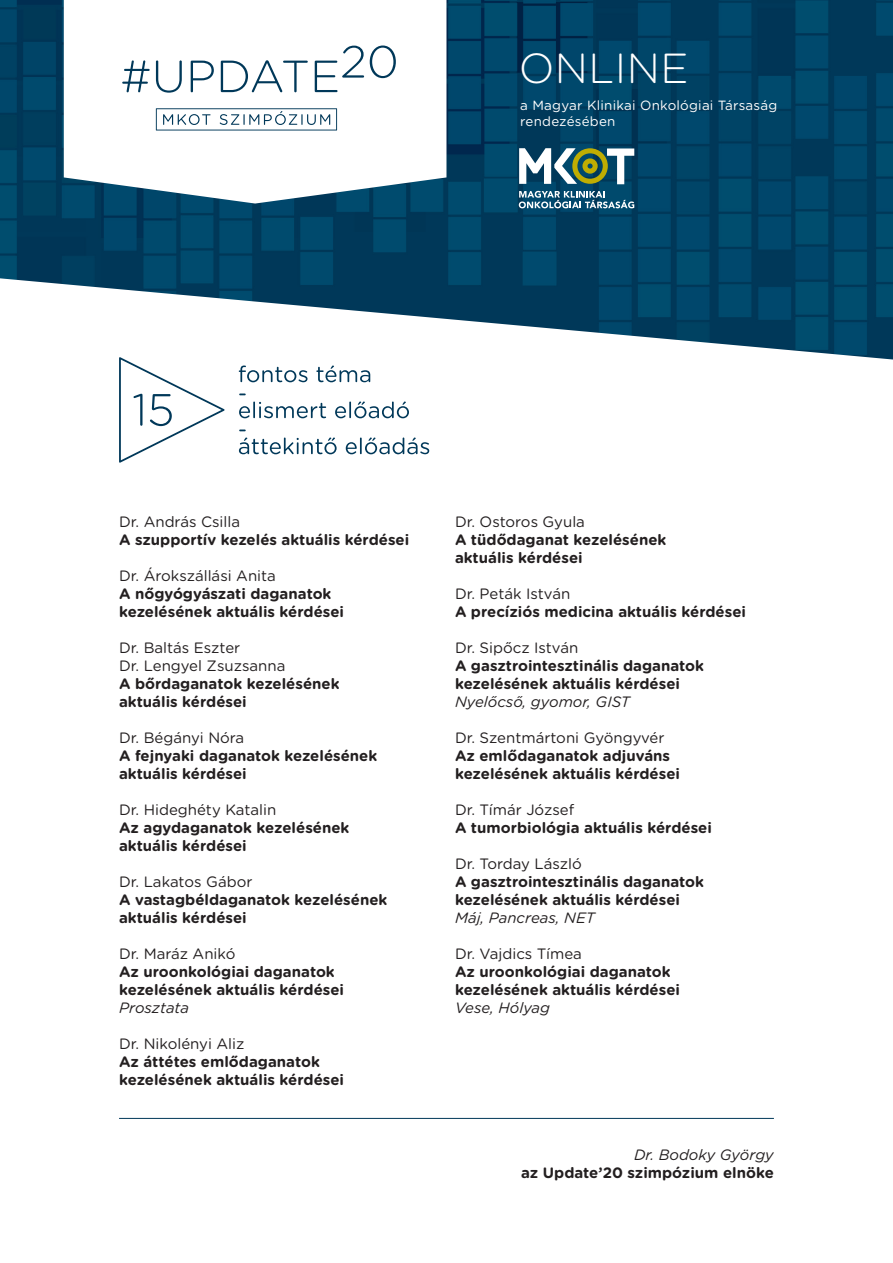
<style>
.page{position:relative;width:893px;height:1263px;background:#fff}
.page>*{position:absolute;margin:0;border:0;box-sizing:border-box;transform-origin:0 0}
.t1{font:300 42px "Gotham Rounded";letter-spacing:.01em;color:#fff}
.t2{font:700 15px "Gotham Rounded";color:#231f20}
.t3{font:15px "Gotham Rounded";color:#231f20}
.t4{font:italic 15px "Gotham Rounded";color:#231f20}
.t5{font:13.35px "Gotham Rounded";letter-spacing:.015em;color:#fff}
</style>
<div class="page">
<img style="left:0;top:0;width:893px;height:359px">
<svg style="left:64px;top:0;width:382px;height:204px"></svg>
<svg style="left:122px;top:60px;width:28px;height:32px"></svg>
<svg style="left:156px;top:60px;width:26px;height:33px"></svg>
<svg style="left:191px;top:61px;width:23px;height:31px"></svg>
<svg style="left:221px;top:60px;width:87px;height:32px"></svg>
<svg style="left:315px;top:46px;width:49px;height:46px"></svg>
<svg style="left:370px;top:46px;width:26px;height:32px"></svg>
<svg style="left:156px;top:108px;width:181px;height:23px"></svg>
<svg style="left:519px;top:148px;width:115px;height:36px"></svg>
<svg style="left:519px;top:191px;width:115px;height:17px"></svg>
<svg style="left:119px;top:357px;width:105px;height:106px"></svg>
<svg style="left:239px;top:365px;width:68px;height:17px"></svg>
<svg style="left:316px;top:365px;width:54px;height:17px"></svg>
<svg style="left:239px;top:393px;width:7px;height:2px"></svg>
<svg style="left:239px;top:401px;width:87px;height:17px"></svg>
<svg style="left:335px;top:401px;width:74px;height:17px"></svg>
<svg style="left:239px;top:429px;width:7px;height:2px"></svg>
<svg style="left:239px;top:437px;width:98px;height:17px"></svg>
<svg style="left:346px;top:437px;width:83px;height:17px"></svg>
<hr style="left:119px;top:1118px;width:655px;height:1px;background:#003859">
<p class="t1" style="left:519px;top:40px;width:171px">ONLINE</p>
<p class="t5" style="left:520px;top:96px;width:259px">a Magyar Klinikai Onkológiai Társaság</p>
<p class="t5" style="left:520px;top:113px;width:97px">rendezésében</p>
<p class="t3" style="left:119px;top:511px;width:123px">Dr. András Csilla</p>
<p class="t2" style="left:119px;top:528px;width:292px">A szupportív kezelés aktuális kérdései</p>
<p class="t3" style="left:119px;top:565px;width:158px">Dr. Árokszállási Anita</p>
<p class="t2" style="left:119px;top:582px;width:214px">A nőgyógyászati daganatok</p>
<p class="t2" style="left:119px;top:600px;width:227px">kezelésének aktuális kérdései</p>
<p class="t3" style="left:119px;top:637px;width:123px">Dr. Baltás Eszter</p>
<p class="t3" style="left:119px;top:655px;width:168px">Dr. Lengyel Zsuzsanna</p>
<p class="t2" style="left:119px;top:672px;width:222px">A bőrdaganatok kezelésének</p>
<p class="t2" style="left:119px;top:690px;width:129px">aktuális kérdései</p>
<p class="t3" style="left:119px;top:727px;width:127px">Dr. Bégányi Nóra</p>
<p class="t2" style="left:119px;top:744px;width:260px">A fejnyaki daganatok kezelésének</p>
<p class="t2" style="left:119px;top:762px;width:129px">aktuális kérdései</p>
<p class="t3" style="left:119px;top:799px;width:159px">Dr. Hideghéty Katalin</p>
<p class="t2" style="left:119px;top:816px;width:232px">Az agydaganatok kezelésének</p>
<p class="t2" style="left:119px;top:834px;width:129px">aktuális kérdései</p>
<p class="t3" style="left:119px;top:871px;width:135px">Dr. Lakatos Gábor</p>
<p class="t2" style="left:119px;top:888px;width:270px">A vastagbéldaganatok kezelésének</p>
<p class="t2" style="left:119px;top:906px;width:129px">aktuális kérdései</p>
<p class="t3" style="left:119px;top:943px;width:118px">Dr. Maráz Anikó</p>
<p class="t2" style="left:119px;top:960px;width:217px">Az uroonkológiai daganatok</p>
<p class="t2" style="left:119px;top:978px;width:227px">kezelésének aktuális kérdései</p>
<p class="t4" style="left:119px;top:997px;width:72px">Prosztata</p>
<p class="t3" style="left:119px;top:1033px;width:127px">Dr. Nikolényi Aliz</p>
<p class="t2" style="left:119px;top:1050px;width:202px">Az áttétes emlődaganatok</p>
<p class="t2" style="left:119px;top:1068px;width:227px">kezelésének aktuális kérdései</p>
<p class="t3" style="left:455px;top:511px;width:131px">Dr. Ostoros Gyula</p>
<p class="t2" style="left:455px;top:528px;width:213px">A tüdődaganat kezelésének</p>
<p class="t2" style="left:455px;top:546px;width:129px">aktuális kérdései</p>
<p class="t3" style="left:455px;top:583px;width:117px">Dr. Peták István</p>
<p class="t2" style="left:455px;top:600px;width:293px">A precíziós medicina aktuális kérdései</p>
<p class="t3" style="left:455px;top:637px;width:125px">Dr. Sipőcz István</p>
<p class="t2" style="left:455px;top:654px;width:250px">A gasztrointesztinális daganatok</p>
<p class="t2" style="left:455px;top:672px;width:227px">kezelésének aktuális kérdései</p>
<p class="t4" style="left:455px;top:691px;width:176px">Nyelőcső, gyomor, GIST</p>
<p class="t3" style="left:455px;top:727px;width:211px">Dr. Szentmártoni Gyöngyvér</p>
<p class="t2" style="left:455px;top:744px;width:217px">Az emlődaganatok adjuváns</p>
<p class="t2" style="left:455px;top:762px;width:227px">kezelésének aktuális kérdései</p>
<p class="t3" style="left:455px;top:799px;width:121px">Dr. Tímár József</p>
<p class="t2" style="left:455px;top:816px;width:258px">A tumorbiológia aktuális kérdései</p>
<p class="t3" style="left:455px;top:853px;width:128px">Dr. Torday László</p>
<p class="t2" style="left:455px;top:870px;width:250px">A gasztrointesztinális daganatok</p>
<p class="t2" style="left:455px;top:888px;width:227px">kezelésének aktuális kérdései</p>
<p class="t4" style="left:455px;top:907px;width:142px">Máj, Pancreas, NET</p>
<p class="t3" style="left:455px;top:943px;width:128px">Dr. Vajdics Tímea</p>
<p class="t2" style="left:455px;top:960px;width:217px">Az uroonkológiai daganatok</p>
<p class="t2" style="left:455px;top:978px;width:227px">kezelésének aktuális kérdései</p>
<p class="t4" style="left:455px;top:997px;width:97px">Vese, Hólyag</p>
<p class="t4" style="left:634px;top:1145px;width:141px">Dr. Bodoky György</p>
<p class="t2" style="left:521px;top:1162px;width:254px">az Update’20 szimpózium elnöke</p>
</div>
